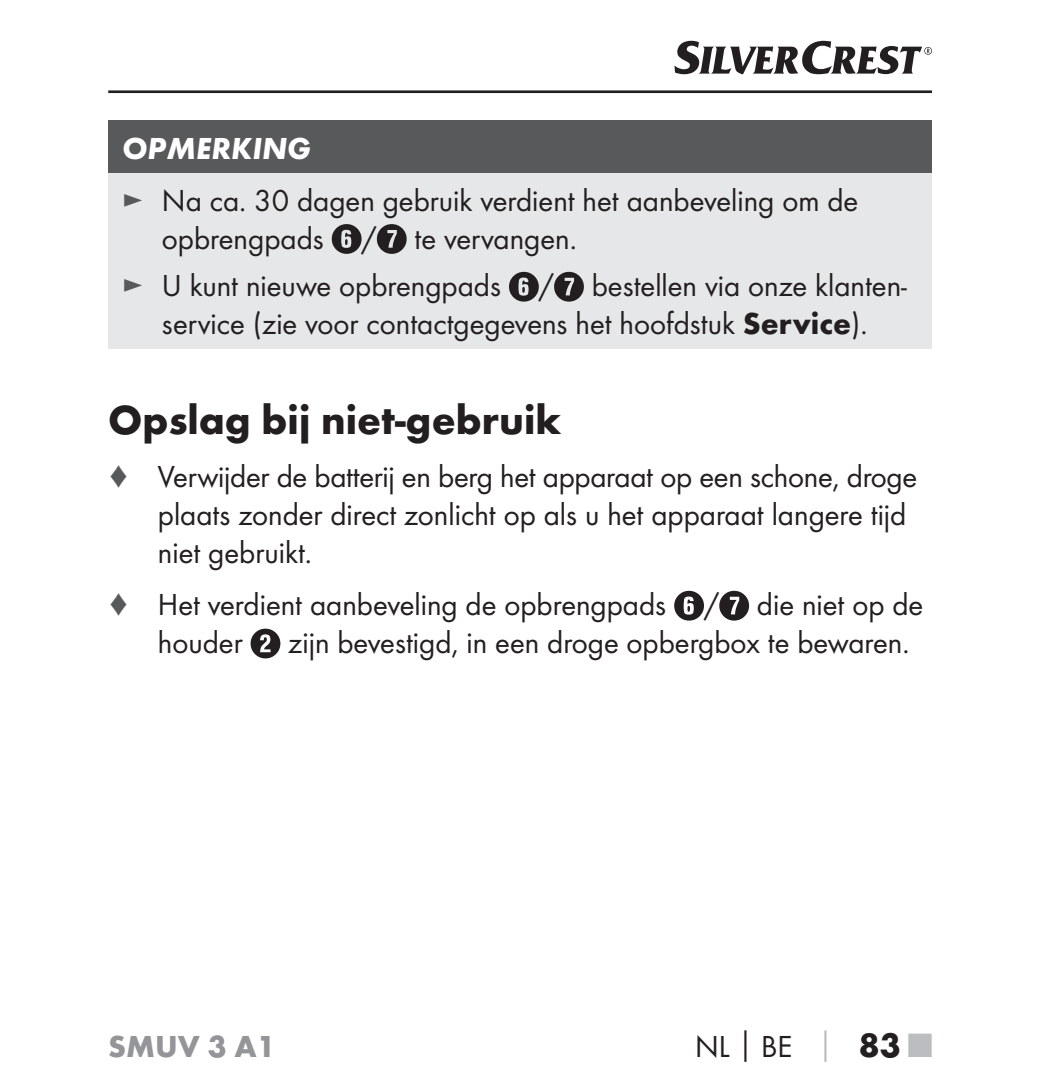
<style>
.page{position:relative;width:1041px;height:1091px;background:#fff}
.page>*{position:absolute;margin:0;border:0;box-sizing:border-box;transform-origin:0 0}
.t1{font:700 42px "Futura";color:#231f20}
.t2{font:31.5px/37.8px "Futura Boo";color:#231f20}
.t3{font:italic 700 31.5px "Futura";color:#fff}
.t4{font:700 31.5px "Futura";color:#939598}
.s1{color:#58595b}
.s2{font-family:"Futura";font-weight:700}
.s3{font-family:"Futura";font-weight:700;color:#bbbdc0}
.s4{font-family:"Futura";font-weight:700;font-size:35px}
.s5{font-family:"Futura";font-weight:700;font-size:35px;color:#bbbdc0}
</style>
<div class="page">
<hr style="left:108px;top:90px;width:824px;height:3px;background:#231f20">
<svg style="left:674px;top:41px;width:258px;height:33px"></svg>
<div style="left:108px;top:120px;width:824px;height:53px;background:#58595b"></div>
<div style="left:108px;top:173px;width:824px;height:175px;background:#e6e7e8"></div>
<svg style="left:332px;top:224px;width:29px;height:30px"></svg>
<svg style="left:377px;top:224px;width:30px;height:30px"></svg>
<svg style="left:509px;top:272px;width:30px;height:29px"></svg>
<svg style="left:554px;top:272px;width:30px;height:29px"></svg>
<svg style="left:674px;top:590px;width:30px;height:30px"></svg>
<svg style="left:719px;top:590px;width:30px;height:30px"></svg>
<svg style="left:251px;top:628px;width:29px;height:30px"></svg>
<p class="t3" style="left:122px;top:138px;width:190px">OPMERKING</p>
<p class="t2" style="left:162px;top:183px;width:698px;text-indent:-40px"><span class="s1">►</span> Na ca. 30 dagen gebruik verdient het aanbeveling om de opbrengpads / te vervangen.</p>
<p class="t2" style="left:122px;top:268px;width:786px;text-align:center"><span class="s1">►</span> U kunt nieuwe opbrengpads / bestellen via onze klanten&shy;service (zie voor contactgegevens het hoofdstuk <span class="s2">Service</span>).</p>
<h1 class="t1" style="left:108px;top:403px;width:454px">Opslag bij niet-gebruik</h1>
<p class="t2" style="left:158px;top:459px;width:761px;text-indent:-50px"><span class="s1">♦</span> Verwijder de batterij en berg het apparaat op een schone, droge plaats zonder direct zonlicht op als u het apparaat langere tijd niet gebruikt.</p>
<p class="t2" style="left:158px;top:587px;width:767px;text-indent:-50px"><span class="s1">♦</span> Het verdient aanbeveling de opbrengpads / die niet op de houder</p>
<p class="t2" style="left:288px;top:625px;width:623px">zijn bevestigd, in een droge opbergbox te bewaren.</p>
<p class="t4" style="left:108px;top:1034px;width:169px">SMUV 3 A1</p>
<p class="t2" style="left:695px;top:1029px;width:238px">NL<span class="s2">│</span>BE <span class="s3">│</span> <span class="s4">83</span> <span class="s5">■</span></p>
</div>
